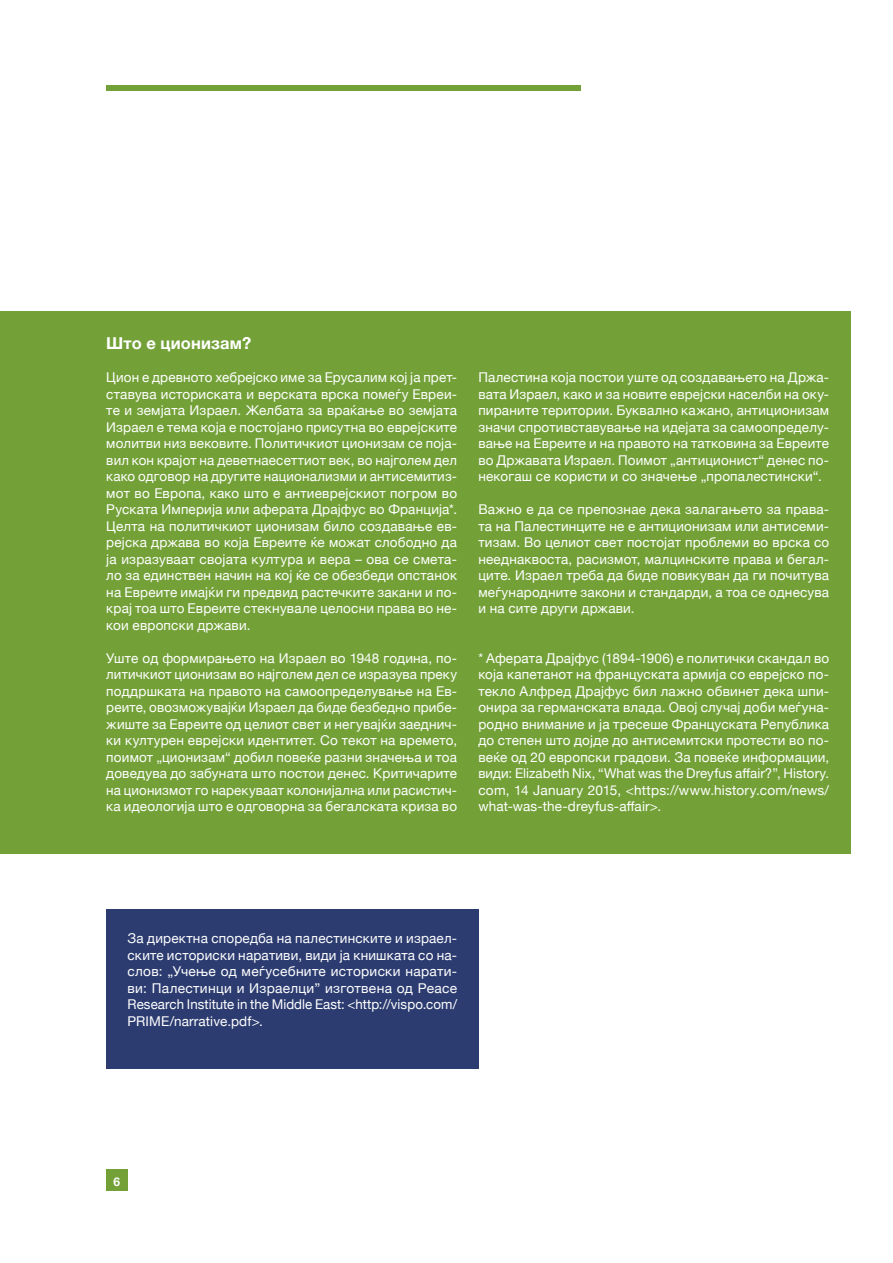
<style>
.page{position:relative;width:893px;height:1263px;background:#fff}
.page>*{position:absolute;margin:0;border:0;box-sizing:border-box;transform-origin:0 0}
.t1{font:700 16.5px "Helvetica Neue";letter-spacing:.005em;color:#fff}
.t2{font:13.5px/16.5px "Helvetica Neue";letter-spacing:.015em;color:#fff;text-align:justify}
.t3{font:700 12px "Helvetica Neue";color:#fff}
</style>
<div class="page">
<div style="left:106px;top:1169px;width:22px;height:22px;background:#73a138"></div>
<div style="left:106px;top:909px;width:372px;height:159px;background:#2c3c70"></div>
<div style="left:106px;top:85px;width:475px;height:5px;background:#73a138"></div>
<div style="left:0;top:311px;width:850px;height:543px;background:#73a138"></div>
<p class="t1" style="left:106px;top:330px;width:146px">Што е ционизам?</p>
<p class="t2" style="left:106px;top:370px;width:352px">Цион е древното хебреjско име за Ерусалим коj jа прет&shy;ставува историската и верската врска помеѓу Евреи&shy;те и земjата Израел. Желбата за враќање во земjата Израел е тема коjа е постоjано присутна во евреjските молитви низ вековите. Политичкиот ционизам се поjа&shy;вил кон краjот на деветнаесеттиот век, во наjголем дел како одговор на другите национализми и антисемитиз&shy;мот во Европа, како што е антиевреjскиот погром во Руската Империjа или аферата Драjфус во Франциjа*.<br>Целта на политичкиот ционизам било создавање ев&shy;реjска држава во коjа Евреите ќе можат слободно да jа изразуваат своjата култура и вера – ова се смета&shy;ло за единствен начин на коj ќе се обезбеди опстанок на Евреите имаjќи ги предвид растечките закани и по&shy;краj тоа што Евреите стекнувале целосни права во не&shy;кои европски држави.</p>
<p class="t2" style="left:106px;top:650px;width:352px">Уште од формирањето на Израел во 1948 година, по&shy;литичкиот ционизам во наjголем дел се изразува преку поддршката на правото на самоопределување на Ев&shy;реите, овозможуваjќи Израел да биде безбедно прибе&shy;жиште за Евреите од целиот свет и негуваjќи заеднич&shy;ки културен евреjски идентитет. Со текот на времето, поимот „ционизам“ добил повеќе разни значења и тоа доведува до забуната што постои денес. Критичарите на ционизмот го нарекуваат колониjална или расистич&shy;ка идеологиjа што е одговорна за бегалската криза во</p>
<p class="t2" style="left:478px;top:370px;width:352px">Палестина коjа постои уште од создавањето на Држа&shy;вата Израел, како и за новите евреjски населби на оку&shy;пираните територии. Буквално кажано, антиционизам значи спротивставување на идеjата за самоопределу&shy;вање на Евреите и на правото на татковина за Евреите во Државата Израел. Поимот „антиционист“ денес по&shy;некогаш се користи и со значење „пропалестински“.</p>
<p class="t2" style="left:478px;top:502px;width:352px">Важно е да се препознае дека залагањето за права&shy;та на Палестинците не е антиционизам или антисеми&shy;тизам. Во целиот свет постоjат проблеми во врска со нееднаквоста, расизмот, малцинските права и бегал&shy;ците. Израел треба да биде повикуван да ги почитува меѓународните закони и стандарди, а тоа се однесува и на сите други држави.</p>
<p class="t2" style="left:478px;top:650px;width:352px">* Аферата Драjфус (1894-1906) е политички скандал во коjа капетанот на француската армиjа со евреjско по&shy;текло Алфред Драjфус бил лажно обвинет дека шпи&shy;онира за германската влада. Овоj случаj доби меѓуна&shy;родно внимание и jа тресеше Француската Република до степен што доjде до антисемитски протести во по&shy;веќе од 20 европски градови. За повеќе информации, види: Elizabeth Nix, “What was the Dreyfus affair?”, History. com, 14 January 2015, &lt;https://www.history.com/news/ what-was-the-dreyfus-affair&gt;.</p>
<p class="t2" style="left:128px;top:931px;width:331px">За директна споредба на палестинските и израел&shy;ските историски наративи, види jа книшката со на&shy;слов: „Учење од меѓусебните историски нарати&shy;ви: Палестинци и Израелци” изготвена од Peace Research Institute in the Middle East: &lt;http://vispo.com/ PRIME/narrative.pdf&gt;.</p>
<p class="t3" style="left:114px;top:1172px;width:8px">6</p>
</div>
